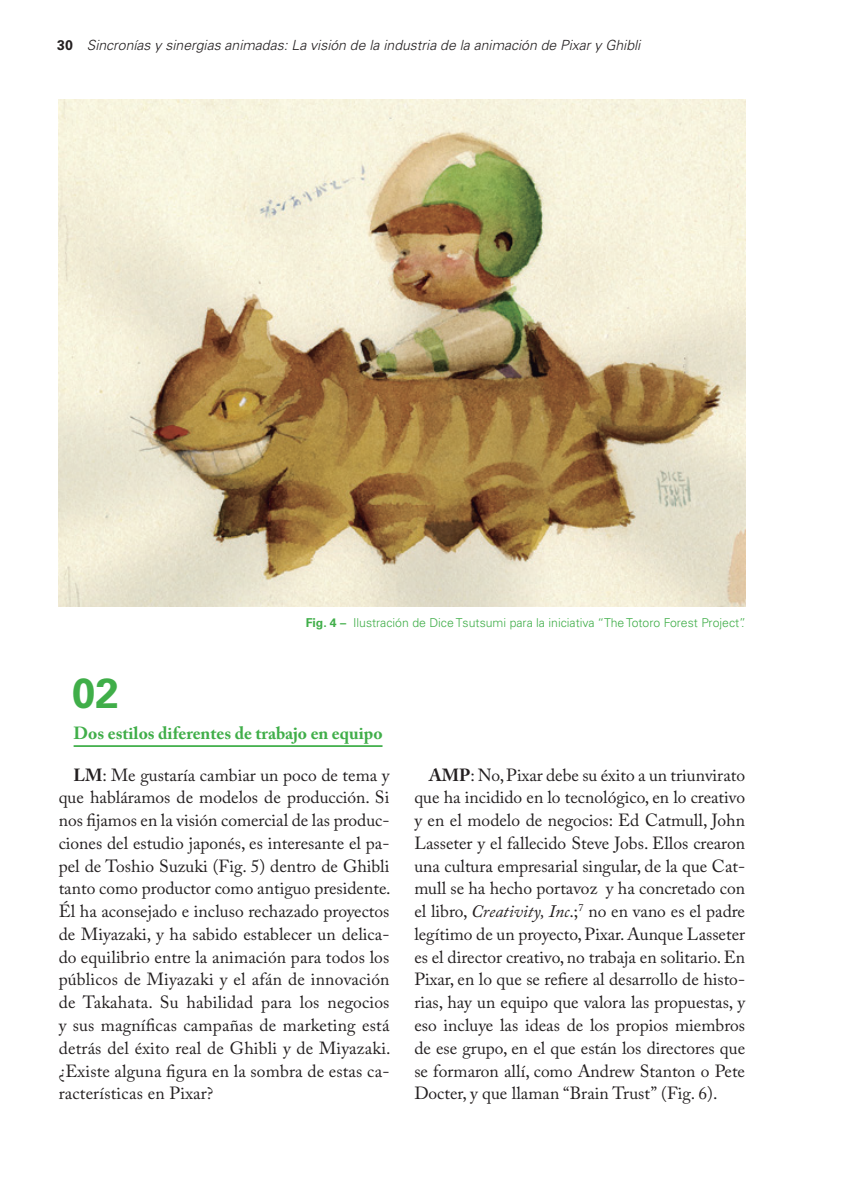
<style>
.page{position:relative;width:844px;height:1191px;background:#fff}
.page>*{position:absolute;margin:0;border:0;box-sizing:border-box;transform-origin:0 0}
.Texto{font:700 42px "Univers LT Std";color:#40ae49}
.texto_común{font:17.5px/22.8px "Adobe Caslon Pro";letter-spacing:.01em;color:#231f20;text-align:justify}
.texto_común-2{font:700 17.5px "Adobe Caslon Pro";color:#40ae49}
.t1{font:italic 300 14px "Univers LT Std";color:#231f20}
.pies2{font:300 12.25px "Univers LT Std";color:#40ae49}
.s1{font-weight:700;font-style:normal}
.s2{font-weight:700}
.s3{font-style:italic}
</style>
<div class="page">
<img style="left:59px;top:99px;width:685px;height:508px">
<hr style="left:74px;top:745px;width:308px;height:2px;background:#40ae49">
<p class="t1" style="left:57px;top:36px;width:584px"><span class="s1">30</span> Sincronías y sinergias animadas: La visión de la industria de la animación de Pixar y Ghibli</p>
<p class="pies2" style="left:305px;top:615px;width:442px"><span class="s2">Fig. 4 –</span> Ilustración de Dice Tsutsumi para la iniciativa “The Totoro Forest Project”.</p>
<p class="Texto" style="left:72px;top:669px;width:48px">02</p>
<p class="texto_común-2" style="left:74px;top:723px;width:310px">Dos estilos diferentes de trabajo en equipo</p>
<p class="texto_común" style="left:59px;top:763px;width:333px;text-indent:15px"><span class="s2">LM</span>: Me gustaría cambiar un poco de tema y que habláramos de modelos de producción. Si nos fijamos en la visión comercial de las produc&shy;ciones del estudio japonés, es interesante el pa&shy;pel de Toshio Suzuki (Fig. 5) dentro de Ghibli tanto como productor como antiguo presidente.<br>Él ha aconsejado e incluso rechazado proyectos de Miyazaki, y ha sabido establecer un delica&shy;do equilibrio entre la animación para todos los públicos de Miyazaki y el afán de innovación de Takahata. Su habilidad para los negocios y sus magníficas campañas de marketing está detrás del éxito real de Ghibli y de Miyazaki. ¿Existe alguna figura en la sombra de estas ca&shy;racterísticas en Pixar?</p>
<p class="texto_común" style="left:414px;top:763px;width:332px;text-indent:15px"><span class="s2">AMP</span>: No, Pixar debe su éxito a un triunvirato que ha incidido en lo tecnológico, en lo creativo y en el modelo de negocios: Ed Catmull, John Lasseter y el fallecido Steve Jobs. Ellos crearon una cultura empresarial singular, de la que Cat&shy;mull se ha hecho portavoz y ha concretado con el libro, <span class="s3">Creativity, Inc</span>.;<sup>7</sup> no en vano es el padre legítimo de un proyecto, Pixar. Aunque Lasseter es el director creativo, no trabaja en solitario. En Pixar, en lo que se refiere al desarrollo de histo&shy;rias, hay un equipo que valora las propuestas, y eso incluye las ideas de los propios miembros de ese grupo, en el que están los directores que se formaron allí, como Andrew Stanton o Pete Docter, y que llaman “Brain Trust” (Fig. 6).</p>
</div>
